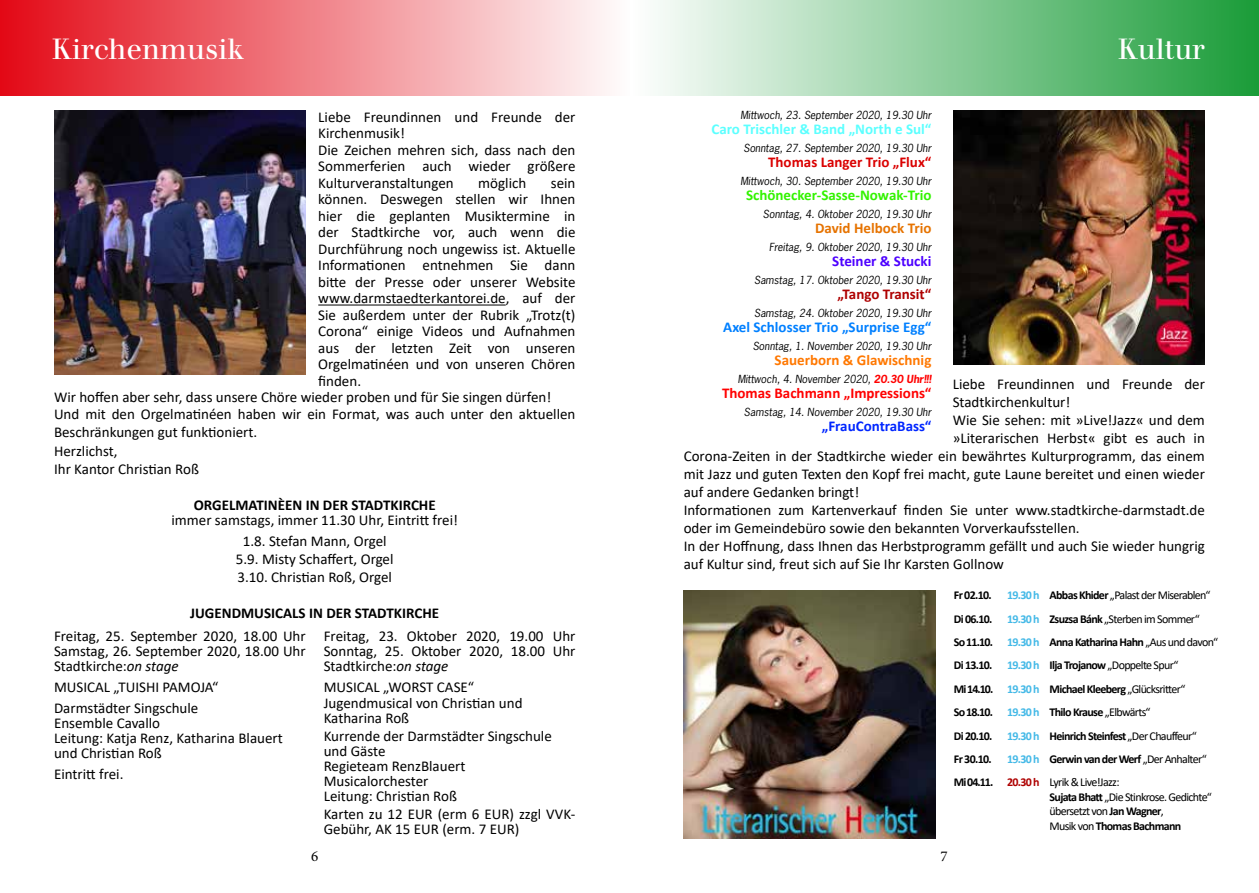
<style>
.page{position:relative;width:1259px;height:893px;background:#fff}
.page>*{position:absolute;margin:0;border:0;box-sizing:border-box;transform-origin:0 0}
.t1{font:28.5px "Walbaum";color:#fff}
.t2{font:15px/15px "Calibri";color:#000}
.t3{font:700 15px "Calibri";color:#000}
.t4{font:700 15px "Calibri";color:#0080ff}
.t5{font:700 15px "Calibri";color:#5cffff}
.t6{font:700 15px "Calibri";color:#33f300}
.t7{font:700 15px "Calibri";color:#f00}
.t8{font:700 15px "Calibri";color:#da0000}
.t9{font:700 15px "Calibri";color:#ff7800}
.t10{font:700 15px "Calibri";color:#e67300}
.t11{font:700 15px "Calibri";color:#0026ff}
.t12{font:700 15px "Calibri";color:#4d00ff}
.t13{font:700 15px "Calibri";color:#ae0000}
.t14{font:15px "Minion Pro";color:#000}
.t15{font:700 12px/23.4px "Calibri";letter-spacing:-.055em;color:#000}
.t16{font:12px/14.4px "Calibri";letter-spacing:-.055em;color:#000}
.t17{font:italic 10.5px "News Gothic Std";color:#000}
.s1{font-style:italic}
.s2{font-weight:700;color:#f00}
.s3{color:#44b9e7}
.s4{font-weight:400}
.s5{font-weight:700;color:#44b9e7}
.s6{font-weight:700}
.s7{font-weight:700;color:#ae0000}
</style>
<div class="page">
<div style="left:630px;top:0;width:629px;height:96px;background:linear-gradient(to right,#fff,#1a9c38)"></div>
<img style="left:953px;top:111px;width:252px;height:254px">
<img style="left:684px;top:590px;width:251px;height:249px">
<div style="left:0;top:0;width:629px;height:96px;background:linear-gradient(to right,#e30915,#fefcfc)"></div>
<hr style="left:318px;top:305px;width:188px;height:1px;background:#000">
<img style="left:54px;top:111px;width:251px;height:263px">
<h1 class="t1" style="left:52px;top:32px;width:194px">Kirchenmusik</h1>
<p class="t2" style="left:318px;top:108px;width:259px;line-height:16.5px">Liebe Freundinnen und Freunde der<br>Kirchenmusik!<br>Die Zeichen mehren sich, dass nach den<br>Sommerferien auch wieder größere<br>Kulturveranstaltungen</p>
<p class="t2" style="left:478px;top:175px;width:50px">möglich</p>
<p class="t2" style="left:551px;top:175px;width:26px">sein</p>
<p class="t2" style="left:318px;top:191px;width:259px">können. Deswegen stellen wir Ihnen</p>
<p class="t2" style="left:318px;top:208px;width:259px">hier die geplanten Musiktermine in</p>
<p class="t2" style="left:318px;top:224px;width:259px">der Stadtkirche vor, auch wenn die</p>
<p class="t2" style="left:318px;top:241px;width:259px">Durchführung noch ungewiss ist. Aktuelle</p>
<p class="t2" style="left:318px;top:257px;width:259px">Informationen entnehmen Sie dann</p>
<p class="t2" style="left:318px;top:274px;width:259px">bitte der Presse oder unserer Website</p>
<p class="t2" style="left:318px;top:290px;width:259px">www.darmstaedterkantorei.de, auf der</p>
<p class="t2" style="left:318px;top:307px;width:259px">Sie außerdem unter der Rubrik „Trotz(t)</p>
<p class="t2" style="left:318px;top:323px;width:259px">Corona“ einige Videos und Aufnahmen</p>
<p class="t2" style="left:318px;top:340px;width:259px">aus der letzten Zeit von unseren</p>
<p class="t2" style="left:318px;top:356px;width:259px">Orgelmatinéen und von unseren Chören</p>
<p class="t2" style="left:318px;top:373px;width:44px">finden.</p>
<p class="t2" style="left:54px;top:389px;width:499px">Wir hoffen aber sehr, dass unsere Chöre wieder proben und für Sie singen dürfen!</p>
<p class="t2" style="left:54px;top:406px;width:523px">Und mit den Orgelmatinéen haben wir ein Format, was auch unter den aktuellen</p>
<p class="t2" style="left:54px;top:422px;width:205px;line-height:19.5px">Beschränkungen gut funktioniert.<br>Herzlichst,</p>
<p class="t2" style="left:54px;top:461px;width:146px">Ihr Kantor Christian Roß</p>
<p class="t3" style="left:194px;top:495px;width:244px">ORGELMATINÈEN IN DER STADTKIRCHE</p>
<p class="t2" style="left:171px;top:509px;width:288px;line-height:21px;text-align:center">immer samstags, immer 11.30 Uhr, Eintritt frei!<br>1.8. Stefan Mann, Orgel</p>
<p class="t2" style="left:236px;top:550px;width:159px;line-height:18px">5.9. Misty Schaffert, Orgel<br>3.10. Christian Roß, Orgel</p>
<p class="t3" style="left:190px;top:603px;width:250px">JUGENDMUSICALS IN DER STADTKIRCHE</p>
<p class="t2" style="left:324px;top:628px;width:253px;text-align:justify">Freitag, 23. Oktober 2020, 19.00 Uhr Sonntag, 25. Oktober 2020, 18.00 Uhr Stadtkirche:<span class="s1">on stage</span></p>
<p class="t2" style="left:324px;top:678px;width:200px;line-height:16.5px">MUSICAL „WORST CASE“<br>Jugendmusical von Christian und</p>
<p class="t2" style="left:324px;top:709px;width:230px;line-height:18px">Katharina Roß<br>Kurrende der Darmstädter Singschule</p>
<p class="t2" style="left:324px;top:743px;width:143px">und Gäste<br>Regieteam RenzBlauert<br>Musicalorchester<br>Leitung: Christian Roß</p>
<p class="t2" style="left:324px;top:806px;width:253px">Karten zu 12 EUR (erm 6 EUR) zzgl VVK-<br>Gebühr, AK 15 EUR (erm. 7 EUR)</p>
<p class="t2" style="left:54px;top:628px;width:253px;text-align:justify">Freitag, 25. September 2020, 18.00 Uhr Samstag, 26. September 2020, 18.00 Uhr Stadtkirche:<span class="s1">on stage</span></p>
<p class="t2" style="left:54px;top:676px;width:166px;line-height:21px">MUSICAL „TUISHI PAMOJA“<br>Darmstädter Singschule</p>
<p class="t2" style="left:54px;top:715px;width:230px">Ensemble Cavallo<br>Leitung: Katja Renz, Katharina Blauert und Christian Roß</p>
<p class="t2" style="left:54px;top:766px;width:71px">Eintritt frei.</p>
<h1 class="t1" style="left:1117px;top:32px;width:89px">Kultur</h1>
<p class="t17" style="left:740px;top:108px;width:192px">Mittwoch, 23. September 2020, 19.30 Uhr</p>
<p class="t5" style="left:711px;top:118px;width:221px">Caro Trischler &amp; Band „North e Sul“</p>
<p class="t17" style="left:743px;top:141px;width:189px">Sonntag, 27. September 2020, 19.30 Uhr</p>
<p class="t8" style="left:768px;top:151px;width:165px">Thomas Langer Trio „Flux“</p>
<p class="t17" style="left:740px;top:174px;width:192px">Mittwoch, 30. September 2020, 19.30 Uhr</p>
<p class="t6" style="left:746px;top:184px;width:187px">Schönecker-Sasse-Nowak-Trio</p>
<p class="t17" style="left:763px;top:207px;width:170px">Sonntag, 4. Oktober 2020, 19.30 Uhr</p>
<p class="t10" style="left:815px;top:217px;width:118px">David Helbock Trio</p>
<p class="t17" style="left:769px;top:240px;width:164px">Freitag, 9. Oktober 2020, 19.30 Uhr</p>
<p class="t12" style="left:832px;top:250px;width:101px">Steiner &amp; Stucki</p>
<p class="t17" style="left:754px;top:273px;width:179px">Samstag, 17. Oktober 2020, 19.30 Uhr</p>
<p class="t13" style="left:837px;top:283px;width:96px">„Tango Transit“</p>
<p class="t17" style="left:754px;top:306px;width:179px">Samstag, 24. Oktober 2020, 19.30 Uhr</p>
<p class="t4" style="left:723px;top:316px;width:210px">Axel Schlosser Trio „Surprise Egg“</p>
<p class="t17" style="left:753px;top:339px;width:180px">Sonntag, 1. November 2020, 19.30 Uhr</p>
<p class="t9" style="left:774px;top:349px;width:158px">Sauerborn &amp; Glawischnig</p>
<p class="t17" style="left:737px;top:372px;width:195px">Mittwoch, 4. November 2020, <span class="s2">20.30 Uhr!!!</span></p>
<p class="t7" style="left:722px;top:382px;width:211px">Thomas Bachmann „Impressions“</p>
<p class="t17" style="left:744px;top:405px;width:189px">Samstag, 14. November 2020, 19.30 Uhr</p>
<p class="t11" style="left:822px;top:415px;width:111px">„FrauContraBass“</p>
<p class="t2" style="left:952px;top:376px;width:254px">Liebe Freundinnen und Freunde der</p>
<p class="t2" style="left:952px;top:394px;width:119px">Stadtkirchenkultur!</p>
<p class="t2" style="left:952px;top:412px;width:254px">Wie Sie sehen: mit »Live!Jazz« und dem</p>
<p class="t2" style="left:952px;top:430px;width:254px">»Literarischen Herbst« gibt es auch in</p>
<p class="t2" style="left:684px;top:448px;width:523px">Corona-Zeiten in der Stadtkirche wieder ein bewährtes Kulturprogramm, das einem</p>
<p class="t2" style="left:684px;top:466px;width:523px">mit Jazz und guten Texten den Kopf frei macht, gute Laune bereitet und einen wieder</p>
<p class="t2" style="left:684px;top:484px;width:177px">auf andere Gedanken bringt!</p>
<p class="t2" style="left:684px;top:502px;width:523px">Informationen zum Kartenverkauf finden Sie unter www.stadtkirche-darmstadt.de</p>
<p class="t2" style="left:684px;top:520px;width:397px">oder im Gemeindebüro sowie den bekannten Vorverkaufsstellen.</p>
<p class="t2" style="left:684px;top:538px;width:523px">In der Hoffnung, dass Ihnen das Herbstprogramm gefällt und auch Sie wieder hungrig</p>
<p class="t2" style="left:684px;top:556px;width:322px">auf Kultur sind, freut sich auf Sie Ihr Karsten Gollnow</p>
<p class="t15" style="left:954px;top:583px;width:39px">Fr 02.10.</p>
<p class="t15" style="left:954px;top:583px;width:266px;text-indent:53px"><span class="s3">19.30 h</span> Abbas Khider <span class="s4">„Palast der Miserablen“ </span>Di 06.10. <span class="s3">19.30 h</span> Zsuzsa Bánk <span class="s4">„Sterben im Sommer“<br></span>So 11.10. <span class="s3">19.30 h</span> Anna Katharina Hahn <span class="s4">„Aus und davon“ </span>Di 13.10. <span class="s3">19.30 h</span> Ilja Trojanow <span class="s4">„Doppelte Spur“<br></span>Mi 14.10. <span class="s3">19.30 h</span> Michael Kleeberg <span class="s4">„Glücksritter“<br></span>So 18.10. <span class="s3">19.30 h</span> Thilo Krause <span class="s4">„Elbwärts“<br></span>Di 20.10. <span class="s3">19.30 h</span> Heinrich Steinfest <span class="s4">„Der Chauffeur“<br></span>Fr 30.10.</p>
<p class="t16" style="left:954px;top:747px;width:254px;line-height:23.4px;text-indent:53px"><span class="s5">19.30 h</span> <span class="s6">Gerwin van der Werf</span> „Der Anhalter“<br><span class="s6">Mi 04.11.</span> <span class="s7">20.30 h</span> Lyrik &amp; Live!Jazz:</p>
<p class="t16" style="left:1049px;top:789px;width:164px"><span class="s6">Sujata Bhatt</span> „Die Stinkrose. Gedichte“ übersetzt von <span class="s6">Jan Wagner</span>,<br>Musik von <span class="s6">Thomas Bachmann</span></p>
<p class="t14" style="left:311px;top:846px;width:9px">6</p>
<p class="t14" style="left:940px;top:846px;width:9px">7</p>
</div>
